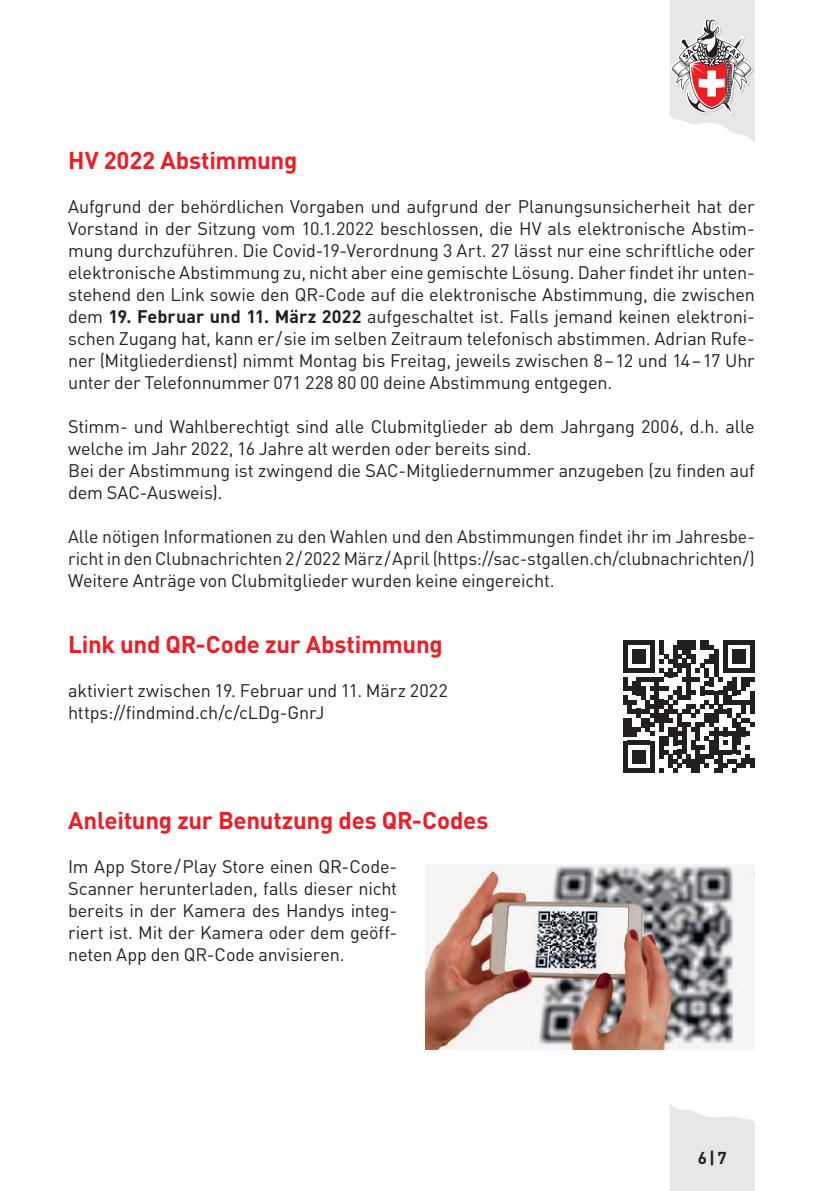
<style>
.page{position:relative;width:840px;height:1191px;background:#fff}
.page>*{position:absolute;margin:0;border:0;box-sizing:border-box;transform-origin:0 0}
.t1{font:700 24px "DINOT";letter-spacing:-.01em;color:#ee1d23}
.t2{font:18px/22px "DINOT";letter-spacing:-.01em;color:#231f20;text-align:justify}
.t3{font:700 17px "DINOT";color:#231f20}
.s1{font-weight:700}
</style>
<div class="page">
<svg style="left:670px;top:1104px;width:84px;height:87px;background:#e9e9eb"></svg>
<svg style="left:670px;top:0;width:84px;height:142px"></svg>
<div style="left:622px;top:640px;width:5px;height:10px;background:#231f20"></div>
<div style="left:622px;top:650px;width:5px;height:9px;background:#231f20"></div>
<div style="left:622px;top:659px;width:5px;height:13px;background:#231f20"></div>
<div style="left:622px;top:677px;width:5px;height:13px;background:#231f20"></div>
<div style="left:622px;top:695px;width:5px;height:9px;background:#231f20"></div>
<div style="left:622px;top:718px;width:5px;height:18px;background:#231f20"></div>
<div style="left:622px;top:740px;width:5px;height:32px;background:#231f20"></div>
<svg style="left:627px;top:640px;width:127px;height:132px"></svg>
<div style="left:749px;top:759px;width:5px;height:9px;background:#231f20"></div>
<img style="left:425px;top:864px;width:329px;height:185px">
<h1 class="t1" style="left:68px;top:144px;width:231px">HV 2022 Abstimmung</h1>
<p class="t2" style="left:68px;top:194px;width:687px">Aufgrund der behördlichen Vorgaben und aufgrund der Planungsunsicherheit hat der Vorstand in der Sitzung vom 10.1.2022 beschlossen, die HV als elektronische Abstim&shy;mung durchzuführen. Die Covid-19-Verordnung 3 Art. 27 lässt nur eine schriftliche oder elektronische Abstimmung zu, nicht aber eine gemischte Lösung. Daher findet ihr unten&shy;stehend den Link sowie den QR-Code auf die elektronische Abstimmung, die zwischen dem <span class="s1">19. Februar und 11. März 2022</span> aufgeschaltet ist. Falls jemand keinen elektroni&shy;schen Zugang hat, kann er/sie im selben Zeitraum telefonisch abstimmen. Adrian Rufe&shy;ner (Mitgliederdienst) nimmt Montag bis Freitag, jeweils zwischen 8–12 und 14–17 Uhr unter der Telefonnummer 071 228 80 00 deine Abstimmung entgegen.</p>
<p class="t2" style="left:68px;top:414px;width:687px;text-align:left">Stimm- und Wahlberechtigt sind alle Clubmitglieder ab dem Jahrgang 2006, d.h. alle welche im Jahr 2022, 16 Jahre alt werden oder bereits sind.<br>Bei der Abstimmung ist zwingend die SAC-Mitgliedernummer anzugeben (zu finden auf dem SAC-Ausweis).</p>
<p class="t2" style="left:68px;top:524px;width:688px">Alle nötigen Informationen zu den Wahlen und den Abstimmungen findet ihr im Jahresbe&shy;richt in den Clubnachrichten 2/2022 März/April (https://sac-stgallen.ch/clubnachrichten/)<br>Weitere Anträge von Clubmitglieder wurden keine eingereicht.</p>
<h1 class="t1" style="left:68px;top:628px;width:376px">Link und QR-Code zur Abstimmung</h1>
<p class="t2" style="left:68px;top:678px;width:381px">aktiviert zwischen 19. Februar und 11. März 2022 https://findmind.ch/c/cLDg-GnrJ</p>
<h1 class="t1" style="left:68px;top:804px;width:421px">Anleitung zur Benutzung des QR-Codes</h1>
<p class="t2" style="left:68px;top:854px;width:330px">Im App Store/Play Store einen QR-Code-Scanner herunterladen, falls dieser nicht bereits in der Kamera des Handys integ&shy;riert ist. Mit der Kamera oder dem geöff&shy;neten App den QR-Code anvisieren.</p>
<p class="t3" style="left:697px;top:1146px;width:30px">6|7</p>
</div>
